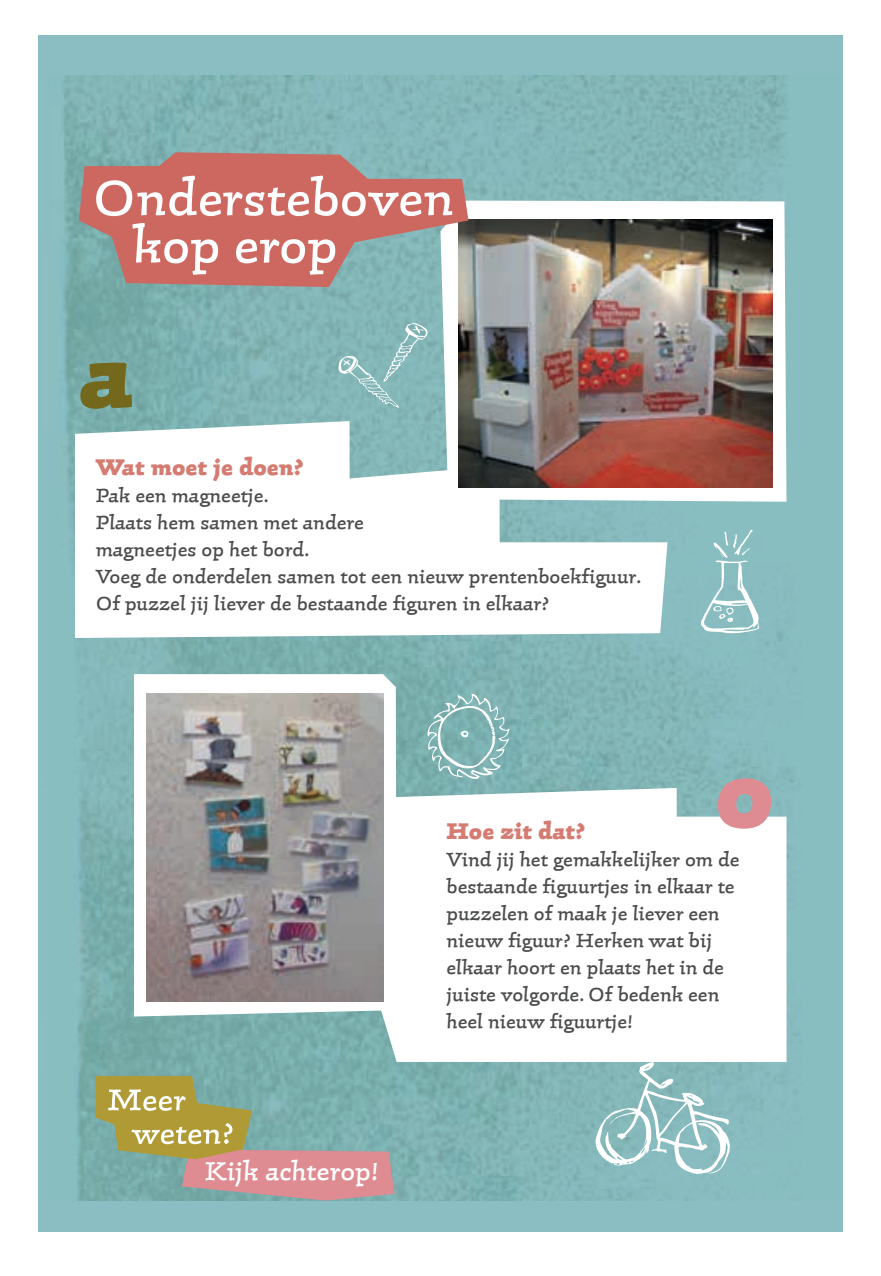
<style>
.page{position:relative;width:881px;height:1276px;background:#fff}
.page>*{position:absolute;margin:0;border:0;box-sizing:border-box;transform-origin:0 0}
.t1{font:800 112.5px "Linotype Conrad";color:#74681c}
.t2{font:58.5px/47.2px "Linotype Conrad";color:#fff}
.t3{font:30.38px "Linotype Conrad";letter-spacing:.005em;color:#fff}
.t4{font:800 27px "Linotype Conrad";color:#d47c72}
.t5{font:22.5px/27px "Linotype Conrad";color:#4b4c4d}
</style>
<div class="page">
<div style="left:38px;top:35px;width:804px;height:1196px;background:#8bbec2"></div>
<img style="left:64px;top:75px;width:734px;height:1125px">
<div style="left:371px;top:788px;width:415px;height:274px;background:#fff"></div>
<svg style="left:75px;top:421px;width:592px;height:217px;background:#eef5f5"></svg>
<svg style="left:134px;top:674px;width:262px;height:342px;background:#f2f4f4"></svg>
<svg style="left:440px;top:201px;width:346px;height:301px;background:#eff3f3"></svg>
<img style="left:458px;top:220px;width:314px;height:268px">
<svg style="left:717px;top:778px;width:53px;height:50px"></svg>
<svg style="left:96px;top:1076px;width:298px;height:124px;background:#a2a48e"></svg>
<svg style="left:426px;top:693px;width:83px;height:86px"></svg>
<svg style="left:595px;top:1062px;width:134px;height:112px"></svg>
<img style="left:147px;top:694px;width:236px;height:307px">
<svg style="left:79px;top:152px;width:389px;height:135px;fill:#cd6861"></svg>
<svg style="left:338px;top:323px;width:89px;height:85px"></svg>
<svg style="left:699px;top:529px;width:59px;height:104px"></svg>
<h2 class="t2" style="left:132px;top:175px;width:323px;text-indent:-40px">Ondersteboven kop erop</h2>
<h1 class="t1" style="left:79px;top:316px;width:56px">a</h1>
<p class="t4" style="left:96px;top:453px;width:210px">Wat moet je doen?</p>
<p class="t5" style="left:96px;top:482px;width:547px">Pak een magneetje.<br>Plaats hem samen met andere<br>magneetjes op het bord.<br>Voeg de onderdelen samen tot een nieuw prentenboekfiguur.<br>Of puzzel jij liever de bestaande figuren in elkaar?</p>
<h3 class="t3" style="left:205px;top:1155px;width:175px">Kijk achterop!</h3>
<p class="t4" style="left:446px;top:817px;width:141px">Hoe zit dat?</p>
<p class="t5" style="left:446px;top:846px;width:294px">Vind jij het gemakkelijker om de bestaande figuurtjes in elkaar te puzzelen of maak je liever een nieuw figuur? Herken wat bij elkaar hoort en plaats het in de juiste volgorde. Of bedenk een heel nieuw figuurtje!</p>
</div>
